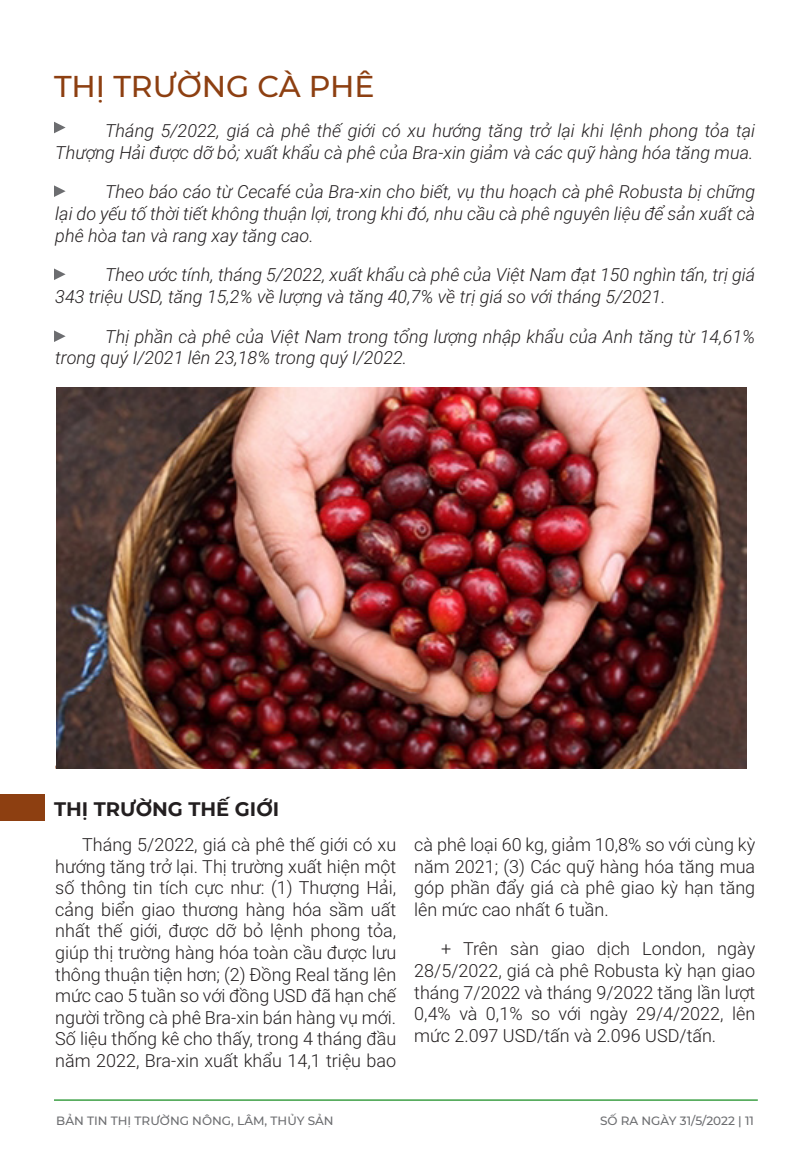
<style>
.page{position:relative;width:808px;height:1149px;background:#fff}
.page>*{position:absolute;margin:0;border:0;box-sizing:border-box;transform-origin:0 0}
.t1{font:500 30px "Montserrat";color:#8d3f11}
.t2{font:700 19.5px "Montserrat";color:#231f20}
.Default{font:300 18px/21.6px "Roboto";color:#231f20;text-align:justify}
.t3{font:italic 300 18px/21.6px "Roboto";color:#231f20}
.t4{font:500 12px "Montserrat";color:#6c6d70}
</style>
<div class="page">
<hr style="left:54px;top:1098px;width:704px;height:2px;background:#3da046">
<hr style="left:56px;top:765px;width:310px;height:3px;background:#8d3f11">
<svg style="left:54px;top:122px;width:12px;height:11px"></svg>
<svg style="left:54px;top:185px;width:12px;height:12px"></svg>
<svg style="left:54px;top:268px;width:12px;height:12px"></svg>
<svg style="left:54px;top:330px;width:12px;height:12px"></svg>
<div style="left:0;top:793px;width:44px;height:27px;background:#8d3f11"></div>
<img style="left:57px;top:387px;width:690px;height:380px">
<p class="t1" style="left:54px;top:65px;width:322px">THỊ TRƯỜNG CÀ PHÊ</p>
<p class="t3" style="left:55px;top:119px;width:701px;text-align:right">Tháng 5/2022, giá cà phê thế giới có xu hướng tăng trở lại khi lệnh phong tỏa tại<br>Thượng Hải được dỡ bỏ; xuất khẩu cà phê của Bra-xin giảm và các quỹ hàng hóa tăng mua.</p>
<p class="t3" style="left:55px;top:180px;width:701px;text-align:justify;text-indent:50px">Theo báo cáo từ Cecafé của Bra-xin cho biết, vụ thu hoạch cà phê Robusta bị chững lại do yếu tố thời tiết không thuận lợi, trong khi đó, nhu cầu cà phê nguyên liệu để sản xuất cà phê hòa tan và rang xay tăng cao.</p>
<p class="t3" style="left:55px;top:263px;width:701px;text-indent:50px">Theo ước tính, tháng 5/2022, xuất khẩu cà phê của Việt Nam đạt 150 nghìn tấn, trị giá<br>343 triệu USD, tăng 15,2% về lượng và tăng 40,7% về trị giá so với tháng 5/2021.</p>
<p class="t3" style="left:55px;top:324px;width:701px;text-indent:50px">Thị phần cà phê của Việt Nam trong tổng lượng nhập khẩu của Anh tăng từ 14,61% trong quý I/2021 lên 23,18% trong quý I/2022.</p>
<p class="t2" style="left:54px;top:794px;width:227px">THỊ TRƯỜNG THẾ GIỚI</p>
<p class="Default" style="left:55px;top:832px;width:342px;text-indent:27px">Tháng 5/2022, giá cà phê thế giới có xu hướng tăng trở lại. Thị trường xuất hiện một số thông tin tích cực như: (1) Thượng Hải, cảng biển giao thương hàng hóa sầm uất nhất thế giới, được dỡ bỏ lệnh phong tỏa, giúp thị trường hàng hóa toàn cầu được lưu thông thuận tiện hơn; (2) Đồng Real tăng lên mức cao 5 tuần so với đồng USD đã hạn chế người trồng cà phê Bra-xin bán hàng vụ mới.<br>Số liệu thống kê cho thấy, trong 4 tháng đầu năm 2022, Bra-xin xuất khẩu 14,1 triệu bao</p>
<p class="Default" style="left:414px;top:832px;width:342px">cà phê loại 60 kg, giảm 10,8% so với cùng kỳ năm 2021; (3) Các quỹ hàng hóa tăng mua góp phần đẩy giá cà phê giao kỳ hạn tăng lên mức cao nhất 6 tuần.</p>
<p class="Default" style="left:414px;top:937px;width:342px;text-indent:27px">+ Trên sàn giao dịch London, ngày 28/5/2022, giá cà phê Robusta kỳ hạn giao tháng 7/2022 và tháng 9/2022 tăng lần lượt 0,4% và 0,1% so với ngày 29/4/2022, lên mức 2.097 USD/tấn và 2.096 USD/tấn.</p>
<p class="t4" style="left:56px;top:1111px;width:279px">BẢN TIN THỊ TRƯỜNG NÔNG, LÂM, THỦY SẢN</p>
<p class="t4" style="left:600px;top:1111px;width:155px">SỐ RA NGÀY 31/5/2022 | 11</p>
</div>
